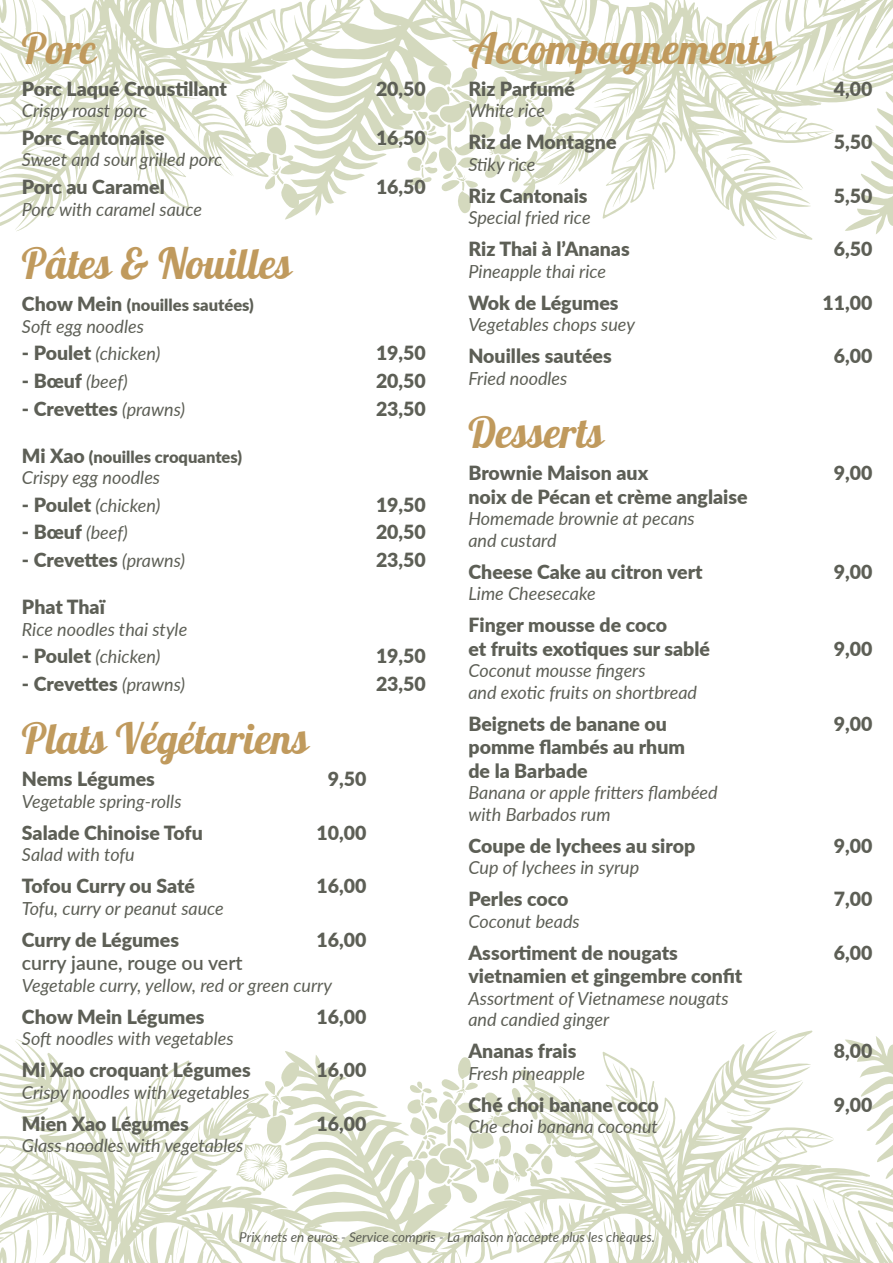
<style>
.page{position:relative;width:893px;height:1263px;background:#fff}
.page>*{position:absolute;margin:0;border:0;box-sizing:border-box;transform-origin:0 0}
.t1{font:42px "Pattaya";color:#c09a5d}
.t2{font:900 19.5px "Lato";color:#5d5f56}
.t3{font:600 19.5px "Lato";color:#5d5f56}
.t4{font:italic 18px "Lato";color:#5d5f56}
.t5{font:900 16.5px "Lato";color:#5d5f56}
.t6{font:italic 13.5px "Lato";color:#5d5f56}
.s1{font-size:19.5px}
.s2{font-weight:900;font-style:normal;font-size:19.5px}
.s3{font-weight:400;font-style:italic;font-size:18px}
</style>
<div class="page">
<svg style="left:0;top:0;width:287px;height:231px"></svg>
<svg style="left:573px;top:0;width:320px;height:240px"></svg>
<svg style="left:222px;top:0;width:351px;height:219px"></svg>
<svg style="left:845px;top:6px;width:48px;height:228px"></svg>
<svg style="left:0;top:1039px;width:222px;height:224px"></svg>
<svg style="left:573px;top:1030px;width:272px;height:233px"></svg>
<svg style="left:222px;top:1051px;width:351px;height:212px"></svg>
<svg style="left:845px;top:1036px;width:48px;height:227px"></svg>
<p class="t1" style="left:22px;top:21px;width:76px">Porc</p>
<p class="t2" style="left:22px;top:74px;width:207px">Porc Laqué Croustillant</p>
<p class="t2" style="left:376px;top:74px;width:51px">20,50</p>
<p class="t4" style="left:22px;top:98px;width:127px">Crispy roast porc</p>
<p class="t2" style="left:22px;top:123px;width:144px">Porc Cantonaise</p>
<p class="t2" style="left:376px;top:123px;width:51px">16,50</p>
<p class="t4" style="left:22px;top:147px;width:202px">Sweet and sour grilled porc</p>
<p class="t2" style="left:22px;top:172px;width:144px">Porc au Caramel</p>
<p class="t2" style="left:376px;top:172px;width:51px">16,50</p>
<p class="t4" style="left:22px;top:196px;width:182px">Porc with caramel sauce</p>
<p class="t1" style="left:22px;top:237px;width:271px">Pâtes &amp; Nouilles</p>
<p class="t5" style="left:22px;top:293px;width:233px"><span class="s1">Chow Mein</span> (nouilles sautées)</p>
<p class="t4" style="left:22px;top:313px;width:124px">Soft egg noodles</p>
<p class="t4" style="left:22px;top:341px;width:140px"><span class="s2">- Poulet</span> (chicken)</p>
<p class="t2" style="left:376px;top:339px;width:51px">19,50</p>
<p class="t4" style="left:22px;top:369px;width:107px"><span class="s2">- Bœuf</span> (beef)</p>
<p class="t2" style="left:376px;top:366px;width:51px">20,50</p>
<p class="t2" style="left:22px;top:394px;width:165px">- Crevettes <span class="s3">(prawns)</span></p>
<p class="t2" style="left:376px;top:394px;width:51px">23,50</p>
<p class="t5" style="left:22px;top:444px;width:222px"><span class="s1">Mi Xao</span> (nouilles croquantes)</p>
<p class="t4" style="left:22px;top:465px;width:140px">Crispy egg noodles</p>
<p class="t4" style="left:22px;top:492px;width:140px"><span class="s2">- Poulet</span> (chicken)</p>
<p class="t2" style="left:376px;top:490px;width:51px">19,50</p>
<p class="t4" style="left:22px;top:520px;width:107px"><span class="s2">- Bœuf</span> (beef)</p>
<p class="t2" style="left:376px;top:518px;width:51px">20,50</p>
<p class="t2" style="left:22px;top:545px;width:165px">- Crevettes <span class="s3">(prawns)</span></p>
<p class="t2" style="left:376px;top:545px;width:51px">23,50</p>
<p class="t2" style="left:22px;top:592px;width:84px">Phat Thaï</p>
<p class="t4" style="left:22px;top:616px;width:167px">Rice noodles thai style</p>
<p class="t4" style="left:22px;top:644px;width:140px"><span class="s2">- Poulet</span> (chicken)</p>
<p class="t2" style="left:376px;top:641px;width:51px">19,50</p>
<p class="t2" style="left:22px;top:669px;width:165px">- Crevettes <span class="s3">(prawns)</span></p>
<p class="t2" style="left:376px;top:669px;width:51px">23,50</p>
<p class="t1" style="left:22px;top:712px;width:288px">Plats Végétariens</p>
<p class="t2" style="left:22px;top:764px;width:134px">Nems Légumes</p>
<p class="t2" style="left:328px;top:764px;width:40px">9,50</p>
<p class="t4" style="left:22px;top:788px;width:161px">Vegetable spring-rolls</p>
<p class="t2" style="left:22px;top:818px;width:182px">Salade Chinoise Tofu</p>
<p class="t2" style="left:316px;top:818px;width:51px">10,00</p>
<p class="t4" style="left:22px;top:842px;width:114px">Salad with tofu</p>
<p class="t2" style="left:22px;top:871px;width:175px">Tofou Curry ou Saté</p>
<p class="t2" style="left:316px;top:871px;width:51px">16,00</p>
<p class="t4" style="left:22px;top:895px;width:203px">Tofu, curry or peanut sauce</p>
<p class="t2" style="left:22px;top:925px;width:159px">Curry de Légumes</p>
<p class="t2" style="left:316px;top:925px;width:51px">16,00</p>
<p class="t3" style="left:22px;top:949px;width:222px">curry jaune, rouge ou vert</p>
<p class="t4" style="left:22px;top:972px;width:312px">Vegetable curry, yellow, red or green curry</p>
<p class="t2" style="left:22px;top:1002px;width:184px">Chow Mein Légumes</p>
<p class="t2" style="left:316px;top:1002px;width:51px">16,00</p>
<p class="t4" style="left:22px;top:1026px;width:213px">Soft noodles with vegetables</p>
<p class="t2" style="left:22px;top:1055px;width:230px">Mi Xao croquant Légumes</p>
<p class="t2" style="left:316px;top:1055px;width:51px">16,00</p>
<p class="t4" style="left:22px;top:1079px;width:229px">Crispy noodles with vegetables</p>
<p class="t2" style="left:22px;top:1109px;width:168px">Mien Xao Légumes</p>
<p class="t2" style="left:316px;top:1109px;width:51px">16,00</p>
<p class="t4" style="left:22px;top:1133px;width:223px">Glass noodles with vegetables</p>
<p class="t1" style="left:468px;top:21px;width:308px">Accompagnements</p>
<p class="t2" style="left:468px;top:74px;width:108px">Riz Parfumé</p>
<p class="t2" style="left:834px;top:74px;width:40px">4,00</p>
<p class="t4" style="left:468px;top:98px;width:78px">White rice</p>
<p class="t2" style="left:468px;top:127px;width:150px">Riz de Montagne</p>
<p class="t2" style="left:834px;top:127px;width:40px">5,50</p>
<p class="t4" style="left:468px;top:151px;width:68px">Stiky rice</p>
<p class="t2" style="left:468px;top:181px;width:121px">Riz Cantonais</p>
<p class="t2" style="left:834px;top:181px;width:40px">5,50</p>
<p class="t4" style="left:468px;top:205px;width:124px">Special fried rice</p>
<p class="t2" style="left:468px;top:234px;width:163px">Riz Thai à l’Ananas</p>
<p class="t2" style="left:834px;top:234px;width:40px">6,50</p>
<p class="t4" style="left:468px;top:258px;width:139px">Pineapple thai rice</p>
<p class="t2" style="left:468px;top:288px;width:152px">Wok de Légumes</p>
<p class="t2" style="left:822px;top:288px;width:51px">11,00</p>
<p class="t4" style="left:468px;top:312px;width:168px">Vegetables chops suey</p>
<p class="t2" style="left:468px;top:341px;width:145px">Nouilles sautées</p>
<p class="t2" style="left:834px;top:341px;width:40px">6,00</p>
<p class="t4" style="left:468px;top:365px;width:100px">Fried noodles</p>
<p class="t1" style="left:468px;top:406px;width:137px">Desserts</p>
<p class="t2" style="left:468px;top:458px;width:181px">Brownie Maison aux</p>
<p class="t2" style="left:834px;top:458px;width:40px">9,00</p>
<p class="t2" style="left:468px;top:482px;width:281px">noix de Pécan et crème anglaise</p>
<p class="t4" style="left:468px;top:506px;width:228px">Homemade brownie at pecans</p>
<p class="t4" style="left:468px;top:527px;width:90px">and custard</p>
<p class="t2" style="left:468px;top:557px;width:236px">Cheese Cake au citron vert</p>
<p class="t2" style="left:834px;top:557px;width:40px">9,00</p>
<p class="t4" style="left:468px;top:581px;width:129px">Lime Cheesecake</p>
<p class="t2" style="left:468px;top:610px;width:200px">Finger mousse de coco</p>
<p class="t2" style="left:468px;top:634px;width:243px">et fruits exotiques sur sablé</p>
<p class="t2" style="left:834px;top:634px;width:40px">9,00</p>
<p class="t4" style="left:468px;top:658px;width:179px">Coconut mousse fingers</p>
<p class="t4" style="left:468px;top:679px;width:230px">and exotic fruits on shortbread</p>
<p class="t2" style="left:468px;top:709px;width:200px">Beignets de banane ou</p>
<p class="t2" style="left:834px;top:709px;width:40px">9,00</p>
<p class="t2" style="left:468px;top:732px;width:218px">pomme flambés au rhum</p>
<p class="t2" style="left:468px;top:756px;width:121px">de la Barbade</p>
<p class="t4" style="left:468px;top:780px;width:251px">Banana or apple fritters flambéed</p>
<p class="t4" style="left:468px;top:801px;width:144px">with Barbados rum</p>
<p class="t2" style="left:468px;top:831px;width:228px">Coupe de lychees au sirop</p>
<p class="t2" style="left:834px;top:831px;width:40px">9,00</p>
<p class="t4" style="left:468px;top:855px;width:172px">Cup of lychees in syrup</p>
<p class="t2" style="left:468px;top:884px;width:102px">Perles coco</p>
<p class="t2" style="left:834px;top:884px;width:40px">7,00</p>
<p class="t4" style="left:468px;top:908px;width:113px">Coconut beads</p>
<p class="t2" style="left:468px;top:938px;width:211px">Assortiment de nougats</p>
<p class="t2" style="left:834px;top:938px;width:40px">6,00</p>
<p class="t2" style="left:468px;top:961px;width:275px">vietnamien et gingembre confit</p>
<p class="t4" style="left:468px;top:985px;width:262px">Assortment of Vietnamese nougats</p>
<p class="t4" style="left:468px;top:1007px;width:142px">and candied ginger</p>
<p class="t2" style="left:468px;top:1036px;width:109px">Ananas frais</p>
<p class="t2" style="left:834px;top:1036px;width:40px">8,00</p>
<p class="t4" style="left:468px;top:1060px;width:118px">Fresh pineapple</p>
<p class="t2" style="left:468px;top:1090px;width:192px">Ché choi banane coco</p>
<p class="t2" style="left:834px;top:1090px;width:40px">9,00</p>
<p class="t4" style="left:468px;top:1114px;width:191px">Che choi banana coconut</p>
<p class="t6" style="left:239px;top:1227px;width:417px">Prix nets en euros - Service compris - La maison n’accepte plus les chèques.</p>
</div>
